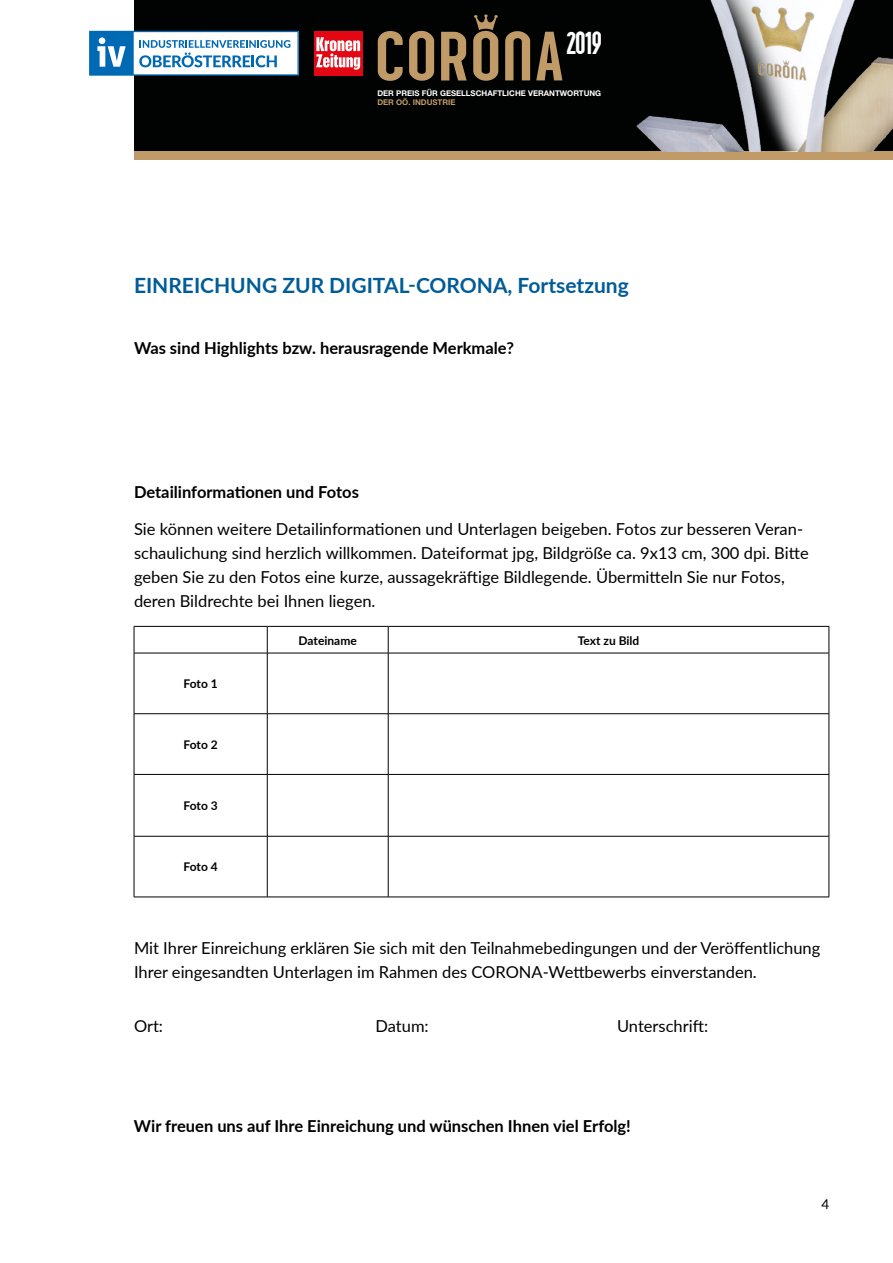
<style>
.page{position:relative;width:893px;height:1263px;background:#fff}
.page>*{position:absolute;margin:0;border:0;box-sizing:border-box;transform-origin:0 0}
.t1{font:700 31.5px "z Prozak";color:#fff}
.t2{font:700 21px "Lato";color:#005c98}
.t3{font:16.5px/24px "Lato";color:#000}
.t4{font:700 16.5px "Lato";color:#000}
.t5{font:13.5px "Lato";color:#000}
.t6{font:700 12px "Lato";letter-spacing:-.005em;color:#000}
.t7{font:700 7.8px "Helvetica Neue LT Std";color:#fff}
.t8{font:700 7.8px "Helvetica Neue LT Std";color:#c09b68}
</style>
<div class="page">
<div style="left:134px;top:0;width:759px;height:160px;background:#c09b68"></div>
<div style="left:134px;top:0;width:759px;height:151px;background:#010202"></div>
<svg style="left:89px;top:31px;width:210px;height:45px;background:#9ec5e1"></svg>
<div style="left:99px;top:37px;width:6px;height:7px;background:#fff;border-radius:50%"></div>
<svg style="left:378px;top:14px;width:184px;height:67px"></svg>
<img style="left:636px;top:0;width:257px;height:151px">
<div style="left:314px;top:31px;width:48px;height:45px;background:#e30613"></div>
<svg style="left:316px;top:37px;width:44px;height:33px"></svg>
<hr style="left:134px;top:653px;width:133px;height:1px;background:#000">
<hr style="left:267px;top:653px;width:121px;height:1px;background:#000">
<hr style="left:388px;top:653px;width:441px;height:1px;background:#000">
<hr style="left:134px;top:713px;width:133px;height:1px;background:#000">
<hr style="left:267px;top:713px;width:121px;height:1px;background:#000">
<hr style="left:388px;top:713px;width:441px;height:1px;background:#000">
<hr style="left:134px;top:774px;width:133px;height:1px;background:#000">
<hr style="left:267px;top:774px;width:121px;height:1px;background:#000">
<hr style="left:388px;top:774px;width:441px;height:1px;background:#000">
<hr style="left:134px;top:836px;width:133px;height:1px;background:#000">
<hr style="left:267px;top:836px;width:121px;height:1px;background:#000">
<hr style="left:388px;top:836px;width:441px;height:1px;background:#000">
<hr style="left:134px;top:626px;width:133px;height:1px;background:#000">
<svg style="left:134px;top:626px;width:1px;height:27px"></svg>
<hr style="left:267px;top:626px;width:121px;height:1px;background:#000">
<svg style="left:267px;top:626px;width:1px;height:27px"></svg>
<hr style="left:388px;top:626px;width:441px;height:1px;background:#000">
<svg style="left:388px;top:626px;width:1px;height:27px"></svg>
<svg style="left:829px;top:626px;width:1px;height:27px"></svg>
<hr style="left:134px;top:653px;width:1px;height:60px;background:#000">
<hr style="left:267px;top:653px;width:1px;height:60px;background:#000">
<hr style="left:388px;top:653px;width:1px;height:60px;background:#000">
<hr style="left:829px;top:653px;width:1px;height:60px;background:#000">
<hr style="left:134px;top:714px;width:1px;height:60px;background:#000">
<hr style="left:267px;top:714px;width:1px;height:60px;background:#000">
<hr style="left:388px;top:714px;width:1px;height:60px;background:#000">
<hr style="left:829px;top:714px;width:1px;height:60px;background:#000">
<hr style="left:134px;top:775px;width:1px;height:61px;background:#000">
<hr style="left:267px;top:775px;width:1px;height:61px;background:#000">
<hr style="left:388px;top:775px;width:1px;height:61px;background:#000">
<hr style="left:829px;top:775px;width:1px;height:61px;background:#000">
<hr style="left:134px;top:836px;width:1px;height:61px;background:#000">
<hr style="left:267px;top:836px;width:1px;height:61px;background:#000">
<hr style="left:388px;top:836px;width:1px;height:61px;background:#000">
<hr style="left:829px;top:836px;width:1px;height:61px;background:#000">
<hr style="left:134px;top:897px;width:133px;height:1px;background:#000">
<hr style="left:267px;top:897px;width:121px;height:1px;background:#000">
<hr style="left:388px;top:897px;width:441px;height:1px;background:#000">
<h1 class="t1" style="left:566px;top:25px;width:37px">2019</h1>
<p class="t7" style="left:377px;top:88px;width:225px">DER PREIS FÜR GESELLSCHAFTLICHE VERANTWORTUNG</p>
<p class="t8" style="left:377px;top:98px;width:80px">DER OÖ. INDUSTRIE</p>
<p class="t2" style="left:134px;top:270px;width:496px">EINREICHUNG ZUR DIGITAL-CORONA, Fortsetzung</p>
<p class="t4" style="left:134px;top:336px;width:381px">Was sind Highlights bzw. herausragende Merkmale?</p>
<p class="t4" style="left:134px;top:480px;width:226px">Detailinformationen und Fotos</p>
<p class="t3" style="left:134px;top:516px;width:676px">Sie können weitere Detailinformationen und Unterlagen beigeben. Fotos zur besseren Veran&shy;schaulichung sind herzlich willkommen. Dateiformat jpg, Bildgröße ca. 9x13 cm, 300 dpi. Bitte geben Sie zu den Fotos eine kurze, aussagekräftige Bildlegende. Übermitteln Sie nur Fotos, deren Bildrechte bei Ihnen liegen.</p>
<p class="t6" style="left:184px;top:675px;width:36px">Foto 1</p>
<p class="t6" style="left:184px;top:736px;width:36px">Foto 2</p>
<p class="t6" style="left:184px;top:796px;width:36px">Foto 3</p>
<p class="t6" style="left:184px;top:858px;width:36px">Foto 4</p>
<p class="t6" style="left:299px;top:631px;width:60px">Dateiname</p>
<p class="t6" style="left:578px;top:631px;width:63px">Text zu Bild</p>
<p class="t3" style="left:134px;top:936px;width:688px">Mit Ihrer Einreichung erklären Sie sich mit den Teilnahmebedingungen und der Veröffentlichung<br>Ihrer eingesandten Unterlagen im Rahmen des CORONA-Wettbewerbs einverstanden.</p>
<p class="t3" style="left:134px;top:1013px;width:31px">Ort:</p>
<p class="t3" style="left:375px;top:1013px;width:55px">Datum:</p>
<p class="t3" style="left:617px;top:1013px;width:93px">Unterschrift:</p>
<p class="t4" style="left:134px;top:1113px;width:498px">Wir freuen uns auf Ihre Einreichung und wünschen Ihnen viel Erfolg!</p>
<p class="t5" style="left:821px;top:1194px;width:9px">4</p>
</div>
